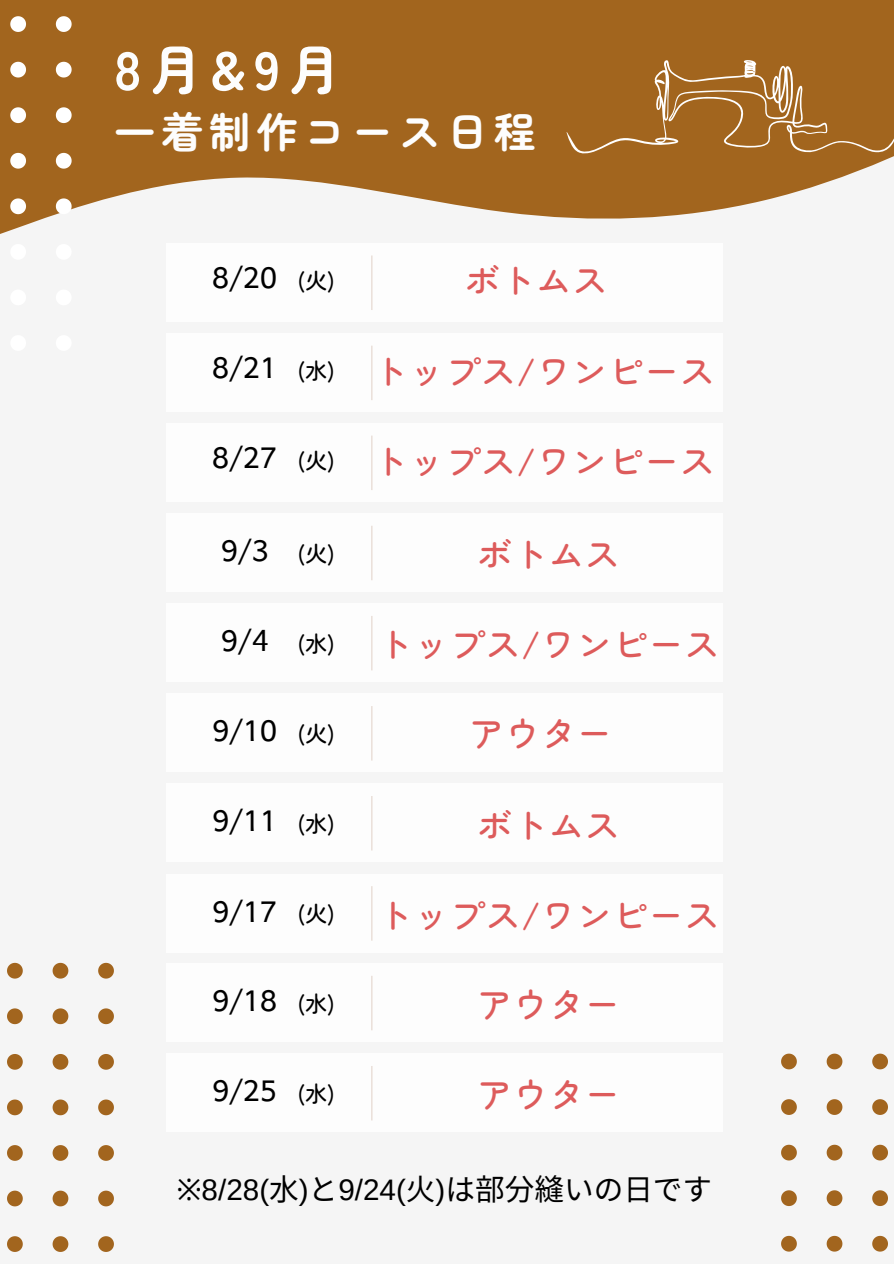
<style>
.page{position:relative;width:894px;height:1264px;background:#fff}
.page>*{position:absolute;margin:0;border:0;box-sizing:border-box;transform-origin:0 0}
.t1{font:700 54px "Zen Maru Gothic";color:#fdfdfd}
.t2{font:700 42px "Zen Maru Gothic";letter-spacing:.13em;color:#fdfdfd}
.t3{font:38.55px "Harmattan";color:#000}
.t4{font:500 35.85px "Zen Maru Gothic";color:#dd5b5b}
.t5{font:29.55px "Arimo";color:#000}
.t6{font:500 22.05px "Zen Maru Gothic";color:#000}
.s1{font-family:"Noto Sans"}
.s2{font-family:"Noto Sans CJ Ksc"}
</style>
<div class="page">
<div style="left:0;top:0;width:893px;height:1263px;background:#f5f5f5"></div>
<svg style="left:0;top:0;width:893px;height:234px;fill:#a2651e"></svg>
<svg style="left:7px;top:962px;width:16px;height:16px"></svg>
<svg style="left:53px;top:962px;width:15px;height:16px"></svg>
<svg style="left:98px;top:962px;width:15px;height:16px"></svg>
<svg style="left:7px;top:1008px;width:16px;height:16px"></svg>
<svg style="left:53px;top:1008px;width:15px;height:16px"></svg>
<svg style="left:98px;top:1008px;width:15px;height:16px"></svg>
<svg style="left:7px;top:1054px;width:16px;height:15px"></svg>
<svg style="left:53px;top:1054px;width:15px;height:15px"></svg>
<svg style="left:98px;top:1054px;width:15px;height:15px"></svg>
<svg style="left:7px;top:1099px;width:16px;height:16px"></svg>
<svg style="left:53px;top:1099px;width:15px;height:16px"></svg>
<svg style="left:98px;top:1099px;width:15px;height:16px"></svg>
<svg style="left:7px;top:1145px;width:16px;height:15px"></svg>
<svg style="left:53px;top:1145px;width:15px;height:15px"></svg>
<svg style="left:98px;top:1145px;width:15px;height:15px"></svg>
<svg style="left:7px;top:1190px;width:16px;height:16px"></svg>
<svg style="left:53px;top:1190px;width:15px;height:16px"></svg>
<svg style="left:98px;top:1190px;width:15px;height:16px"></svg>
<svg style="left:7px;top:1236px;width:16px;height:15px"></svg>
<svg style="left:53px;top:1236px;width:15px;height:15px"></svg>
<svg style="left:98px;top:1236px;width:15px;height:15px"></svg>
<svg style="left:781px;top:1053px;width:15px;height:16px"></svg>
<svg style="left:826px;top:1053px;width:16px;height:16px"></svg>
<svg style="left:872px;top:1053px;width:15px;height:16px"></svg>
<svg style="left:781px;top:1099px;width:15px;height:15px"></svg>
<svg style="left:826px;top:1099px;width:16px;height:15px"></svg>
<svg style="left:872px;top:1099px;width:15px;height:15px"></svg>
<svg style="left:781px;top:1144px;width:15px;height:16px"></svg>
<svg style="left:826px;top:1144px;width:16px;height:16px"></svg>
<svg style="left:872px;top:1144px;width:15px;height:16px"></svg>
<svg style="left:781px;top:1190px;width:15px;height:15px"></svg>
<svg style="left:826px;top:1190px;width:16px;height:15px"></svg>
<svg style="left:872px;top:1190px;width:15px;height:15px"></svg>
<svg style="left:781px;top:1235px;width:15px;height:16px"></svg>
<svg style="left:826px;top:1235px;width:16px;height:16px"></svg>
<svg style="left:872px;top:1235px;width:15px;height:16px"></svg>
<div style="left:166px;top:243px;width:556px;height:78px;background:#fdfdfd"></div>
<hr style="left:371px;top:255px;width:1px;height:55px;background:#e4d6cd">
<div style="left:166px;top:603px;width:556px;height:79px;background:#fdfdfd"></div>
<hr style="left:371px;top:616px;width:1px;height:54px;background:#e4d6cd">
<div style="left:166px;top:423px;width:556px;height:78px;background:#fdfdfd"></div>
<hr style="left:371px;top:435px;width:1px;height:55px;background:#e4d6cd">
<div style="left:166px;top:783px;width:556px;height:79px;background:#fdfdfd"></div>
<hr style="left:371px;top:796px;width:1px;height:54px;background:#e4d6cd">
<div style="left:166px;top:333px;width:556px;height:79px;background:#fdfdfd"></div>
<hr style="left:371px;top:345px;width:1px;height:55px;background:#e4d6cd">
<div style="left:166px;top:693px;width:556px;height:79px;background:#fdfdfd"></div>
<hr style="left:371px;top:706px;width:1px;height:54px;background:#e4d6cd">
<div style="left:166px;top:513px;width:556px;height:79px;background:#fdfdfd"></div>
<hr style="left:371px;top:525px;width:1px;height:55px;background:#e4d6cd">
<div style="left:166px;top:873px;width:556px;height:79px;background:#fdfdfd"></div>
<hr style="left:371px;top:886px;width:1px;height:54px;background:#e4d6cd">
<svg style="left:566px;top:60px;width:327px;height:94px;background:#a97130"></svg>
<svg style="left:10px;top:16px;width:16px;height:16px"></svg>
<svg style="left:56px;top:16px;width:15px;height:16px"></svg>
<svg style="left:10px;top:62px;width:16px;height:15px"></svg>
<svg style="left:56px;top:62px;width:15px;height:15px"></svg>
<svg style="left:10px;top:107px;width:16px;height:16px"></svg>
<svg style="left:56px;top:107px;width:15px;height:16px"></svg>
<svg style="left:10px;top:153px;width:16px;height:16px"></svg>
<svg style="left:56px;top:153px;width:15px;height:16px"></svg>
<svg style="left:10px;top:198px;width:16px;height:16px"></svg>
<svg style="left:56px;top:198px;width:15px;height:16px"></svg>
<div style="left:166px;top:963px;width:556px;height:78px;background:#fdfdfd"></div>
<hr style="left:371px;top:975px;width:1px;height:55px;background:#e4d6cd">
<div style="left:166px;top:1053px;width:556px;height:78px;background:#fdfdfd"></div>
<hr style="left:371px;top:1065px;width:1px;height:55px;background:#e4d6cd">
<p class="t1" style="left:114px;top:28px;width:229px">8月&amp;9月</p>
<p class="t2" style="left:114px;top:99px;width:423px">一着制作コース日程</p>
<h2 class="t3" style="left:212px;top:252px;width:66px">8/20</h2>
<p class="t6" style="left:297px;top:263px;width:39px">(火)</p>
<h3 class="t4" style="left:464px;top:252px;width:145px">ボトムス</h3>
<p class="t3" style="left:212px;top:342px;width:66px">8/21</p>
<h3 class="t6" style="left:297px;top:353px;width:39px">(水)</h3>
<h3 class="t4" style="left:373px;top:344px;width:344px">トップス/ワンピース</h3>
<h2 class="t3" style="left:212px;top:432px;width:66px">8/27</h2>
<p class="t6" style="left:297px;top:443px;width:39px">(火)</p>
<h2 class="t4" style="left:373px;top:434px;width:344px">トップス/ワンピース</h2>
<h2 class="t3" style="left:221px;top:525px;width:49px">9/3</h2>
<p class="t6" style="left:297px;top:536px;width:39px">(火)</p>
<h2 class="t4" style="left:477px;top:526px;width:145px">ボトムス</h2>
<p class="t3" style="left:221px;top:615px;width:49px">9/4</p>
<h1 class="t6" style="left:297px;top:626px;width:39px">(水)</h1>
<p class="t4" style="left:377px;top:616px;width:344px">トップス/ワンピース</p>
<p class="t3" style="left:212px;top:705px;width:66px">9/10</p>
<h3 class="t6" style="left:297px;top:716px;width:39px">(火)</h3>
<p class="t4" style="left:469px;top:705px;width:145px">アウター</p>
<p class="t3" style="left:212px;top:795px;width:66px">9/11</p>
<h2 class="t6" style="left:297px;top:806px;width:39px">(水)</h2>
<h3 class="t4" style="left:477px;top:797px;width:145px">ボトムス</h3>
<h3 class="t3" style="left:212px;top:885px;width:66px">9/17</h3>
<h2 class="t6" style="left:297px;top:896px;width:39px">(火)</h2>
<h2 class="t4" style="left:377px;top:887px;width:344px">トップス/ワンピース</h2>
<p class="t3" style="left:212px;top:975px;width:66px">9/18</p>
<h3 class="t6" style="left:297px;top:986px;width:39px">(水)</h3>
<h3 class="t4" style="left:477px;top:976px;width:145px">アウター</h3>
<h2 class="t3" style="left:212px;top:1065px;width:66px">9/25</h2>
<p class="t6" style="left:297px;top:1076px;width:39px">(水)</p>
<p class="t4" style="left:477px;top:1066px;width:145px">アウター</p>
<h3 class="t5" style="left:177px;top:1173px;width:536px"><span class="s1">※</span>8/28(<span class="s2">水</span>)<span class="s2">と</span>9/24(<span class="s2">火</span>)<span class="s2">は部分縫いの日です</span></h3>
</div>
